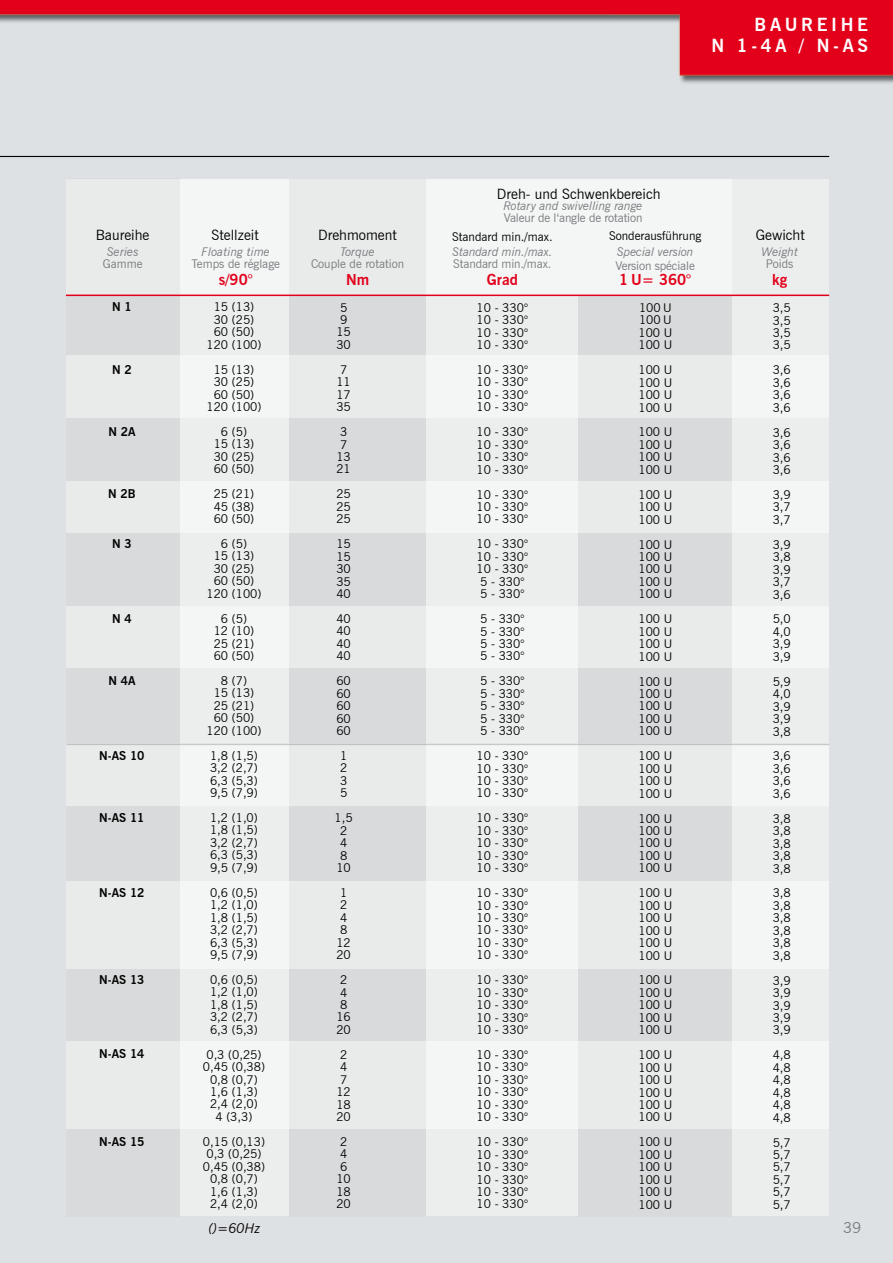
<style>
.page{position:relative;width:893px;height:1263px;background:#fff}
.page>*{position:absolute;margin:0;border:0;box-sizing:border-box;transform-origin:0 0}
.t1{font:700 18px/21.6px "News Gothic BT";letter-spacing:.2em;color:#fff;text-align:right}
.t2{font:700 15px "News Gothic BT";color:#e2001a}
.t3{font:15px "News Gothic BT";color:#787b7e}
.t4{font:14.25px "News Gothic BT";color:#000}
.t5{font:italic 13.5px "News Gothic BT";color:#000}
.t6{font:12px/12.5px "News Gothic BT";color:#000;text-align:justify}
.t7{font:12px "News Gothic BT";letter-spacing:-.01em;color:#787b7e}
.t8{font:italic 12px "News Gothic BT";letter-spacing:-.01em;color:#787b7e}
.t9{font:700 12px "News Gothic BT";color:#000}
</style>
<div class="page">
<img style="left:0;top:0;width:893px;height:1263px">
<div style="left:67px;top:180px;width:762px;height:1036px;background:#eceded"></div>
<div style="left:66px;top:179px;width:114px;height:1038px;background:#d9dadb"></div>
<div style="left:289px;top:179px;width:137px;height:1038px;background:#d9dadb"></div>
<div style="left:578px;top:296px;width:154px;height:921px;background:#d9dadb"></div>
<div style="left:66px;top:179px;width:666px;height:115px;background:#f4f5f5"></div>
<div style="left:67px;top:355px;width:762px;height:62px;background:#e9eaea"></div>
<div style="left:67px;top:481px;width:762px;height:51px;background:#e9eaea"></div>
<div style="left:67px;top:606px;width:762px;height:62px;background:#e9eaea"></div>
<div style="left:67px;top:743px;width:762px;height:63px;background:#e9eaea"></div>
<div style="left:67px;top:882px;width:762px;height:87px;background:#e9eaea"></div>
<div style="left:67px;top:1041px;width:762px;height:87px;background:#e9eaea"></div>
<hr style="left:67px;top:744px;width:762px;height:1px;background:#787b7e">
<hr style="left:66px;top:295px;width:763px;height:1px;background:#e2001a">
<hr style="left:0;top:156px;width:829px;height:1px;background:#000">
<h1 class="t1" style="left:711px;top:13px;width:158px">HE<br>N 1-4A / N -AS</h1>
<h1 class="t1" style="left:755px;top:13px;width:30px">BAUREI</h1>
<p class="t4" style="left:96px;top:227px;width:55px">Baureihe</p>
<p class="t4" style="left:212px;top:227px;width:49px">Stellzeit</p>
<p class="t4" style="left:318px;top:227px;width:80px">Drehmoment</p>
<p class="t8" style="left:107px;top:245px;width:33px">Series</p>
<p class="t7" style="left:103px;top:257px;width:41px">Gamme</p>
<p class="t9" style="left:112px;top:300px;width:21px">N 1</p>
<p class="t9" style="left:112px;top:362px;width:21px">N 2</p>
<p class="t9" style="left:108px;top:424px;width:28px">N 2A</p>
<p class="t9" style="left:108px;top:487px;width:29px">N 2B</p>
<p class="t9" style="left:112px;top:536px;width:21px">N 3</p>
<p class="t9" style="left:112px;top:611px;width:21px">N 4</p>
<p class="t9" style="left:108px;top:673px;width:28px">N 4A</p>
<p class="t9" style="left:99px;top:748px;width:47px">N -AS 10</p>
<p class="t9" style="left:99px;top:810px;width:47px">N -AS 11</p>
<p class="t9" style="left:99px;top:885px;width:47px">N -AS 12</p>
<p class="t9" style="left:99px;top:972px;width:47px">N -AS 13</p>
<p class="t9" style="left:99px;top:1047px;width:47px">N -AS 14</p>
<p class="t9" style="left:99px;top:1134px;width:47px">N -AS 15</p>
<p class="t8" style="left:202px;top:245px;width:70px">Floating time</p>
<p class="t7" style="left:192px;top:257px;width:90px">Temps de réglage</p>
<p class="t2" style="left:219px;top:270px;width:35px">S/90°</p>
<p class="t6" style="left:206px;top:301px;width:57px;text-align:center">15 (13)<br>30 (25)<br>60 (50)<br>120 (100)</p>
<p class="t6" style="left:206px;top:363px;width:57px;text-align:center">15 (13)<br>30 (25)<br>60 (50)<br>120 (100)</p>
<p class="t6" style="left:214px;top:425px;width:42px;text-align:center">6 (5)<br>15 (13)<br>30 (25)<br>60 (50)</p>
<p class="t6" style="left:214px;top:488px;width:42px">25 (21)<br>45 (38)<br>60 (50)</p>
<p class="t6" style="left:206px;top:537px;width:57px;text-align:center">6 (5)<br>15 (13)<br>30 (25)<br>60 (50)<br>120 (100)</p>
<p class="t6" style="left:214px;top:612px;width:42px;text-align:center">6 (5)<br>12 (10)<br>25 (21)<br>60 (50)</p>
<p class="t6" style="left:206px;top:674px;width:57px;text-align:center">8 (7)<br>15 (13)<br>25 (21)<br>60 (50)<br>120 (100)</p>
<p class="t6" style="left:210px;top:749px;width:49px">1,8 (1,5)<br>3,2 (2,7)<br>6,3 (5,3)<br>9,5 (7,9)</p>
<p class="t6" style="left:210px;top:811px;width:49px">1,2 (1,0)<br>1,8 (1,5)<br>3,2 (2,7)<br>6,3 (5,3)<br>9,5 (7,9)</p>
<p class="t6" style="left:210px;top:886px;width:49px">0,6 (0,5)<br>1,2 (1,0)<br>1,8 (1,5)<br>3,2 (2,7)<br>6,3 (5,3)<br>9,5 (7,9)</p>
<p class="t6" style="left:210px;top:973px;width:49px">0,6 (0,5)<br>1,2 (1,0)<br>1,8 (1,5)<br>3,2 (2,7)<br>6,3 (5,3)</p>
<p class="t6" style="left:203px;top:1048px;width:64px;text-align:center">0,3 (0,25)<br>0,45 (0,38)<br>0,8 (0,7)<br>1,6 (1,3)<br>2,4 (2,0)<br>4 (3,3)</p>
<p class="t6" style="left:203px;top:1135px;width:64px;text-align:center">0,15 (0,13)<br>0,3 (0,25)<br>0,45 (0,38)<br>0,8 (0,7)<br>1,6 (1,3)<br>2,4 (2,0)</p>
<p class="t8" style="left:340px;top:245px;width:36px">Torque</p>
<p class="t7" style="left:311px;top:257px;width:95px">Couple de rotation</p>
<p class="t2" style="left:346px;top:270px;width:25px">NM</p>
<p class="t6" style="left:336px;top:301px;width:16px;text-align:center">5<br>9<br>15<br>30</p>
<p class="t6" style="left:336px;top:363px;width:16px;text-align:center">7<br>11<br>17<br>35</p>
<p class="t6" style="left:336px;top:425px;width:16px;text-align:center">3<br>7<br>13<br>21</p>
<p class="t6" style="left:336px;top:488px;width:16px">25<br>25<br>25</p>
<p class="t6" style="left:336px;top:538px;width:16px">15<br>15<br>30<br>35<br>40</p>
<p class="t6" style="left:336px;top:612px;width:16px">40<br>40<br>40<br>40</p>
<p class="t6" style="left:336px;top:675px;width:16px">60<br>60<br>60<br>60<br>60</p>
<p class="t6" style="left:340px;top:749px;width:9px">1<br>2<br>3<br>5</p>
<p class="t6" style="left:335px;top:811px;width:20px;text-align:center">1,5<br>2<br>4<br>8<br>10</p>
<p class="t6" style="left:336px;top:886px;width:16px;text-align:center">1<br>2<br>4<br>8<br>12<br>20</p>
<p class="t6" style="left:336px;top:973px;width:16px;text-align:center">2<br>4<br>8<br>16<br>20</p>
<p class="t6" style="left:336px;top:1048px;width:16px;text-align:center">2<br>4<br>7<br>12<br>18<br>20</p>
<p class="t6" style="left:336px;top:1135px;width:16px;text-align:center">2<br>4<br>6<br>10<br>18<br>20</p>
<p class="t4" style="left:497px;top:185px;width:165px">Dreh- und Schwenkbereich</p>
<p class="t8" style="left:504px;top:199px;width:141px">Rotary and swivelling range</p>
<p class="t7" style="left:504px;top:211px;width:140px">Valeur de l‘angle de rotation</p>
<p class="t6" style="left:452px;top:230px;width:102px">Standard min./max.</p>
<p class="t8" style="left:452px;top:245px;width:102px">Standard min./max.</p>
<p class="t7" style="left:453px;top:257px;width:100px">Standard min./max.</p>
<p class="t2" style="left:487px;top:270px;width:33px">GRAD</p>
<p class="t6" style="left:477px;top:301px;width:53px">10 - 330° 10 - 330° 10 - 330° 10 - 330°</p>
<p class="t6" style="left:477px;top:363px;width:53px">10 - 330° 10 - 330° 10 - 330° 10 - 330°</p>
<p class="t6" style="left:477px;top:426px;width:53px">10 - 330° 10 - 330° 10 - 330° 10 - 330°</p>
<p class="t6" style="left:477px;top:488px;width:53px">10 - 330° 10 - 330° 10 - 330°</p>
<p class="t6" style="left:477px;top:538px;width:53px;text-align:center">10 - 330°<br>10 - 330°<br>10 - 330°<br>5 - 330°<br>5 - 330°</p>
<p class="t6" style="left:480px;top:612px;width:46px">5 - 330° 5 - 330° 5 - 330° 5 - 330°</p>
<p class="t6" style="left:480px;top:675px;width:46px">5 - 330° 5 - 330° 5 - 330° 5 - 330° 5 - 330°</p>
<p class="t6" style="left:477px;top:749px;width:53px">10 - 330° 10 - 330° 10 - 330° 10 - 330°</p>
<p class="t6" style="left:477px;top:812px;width:53px">10 - 330° 10 - 330° 10 - 330° 10 - 330° 10 - 330°</p>
<p class="t6" style="left:477px;top:886px;width:53px">10 - 330° 10 - 330° 10 - 330° 10 - 330° 10 - 330° 10 - 330°</p>
<p class="t6" style="left:477px;top:974px;width:53px">10 - 330° 10 - 330° 10 - 330° 10 - 330° 10 - 330°</p>
<p class="t6" style="left:477px;top:1048px;width:53px">10 - 330° 10 - 330° 10 - 330° 10 - 330° 10 - 330° 10 - 330°</p>
<p class="t6" style="left:477px;top:1135px;width:53px">10 - 330° 10 - 330° 10 - 330° 10 - 330° 10 - 330° 10 - 330°</p>
<p class="t6" style="left:609px;top:229px;width:94px">Sonderausführung</p>
<p class="t8" style="left:617px;top:245px;width:78px">Special version</p>
<p class="t7" style="left:615px;top:258px;width:81px">Version spéciale</p>
<p class="t2" style="left:619px;top:271px;width:74px">1 U= 360°</p>
<p class="t6" style="left:638px;top:301px;width:33px">100 U 100 U 100 U 100 U</p>
<p class="t6" style="left:638px;top:364px;width:33px">100 U 100 U 100 U 100 U</p>
<p class="t6" style="left:638px;top:426px;width:33px">100 U 100 U 100 U 100 U</p>
<p class="t6" style="left:638px;top:488px;width:33px">100 U 100 U 100 U</p>
<p class="t6" style="left:638px;top:538px;width:33px">100 U 100 U 100 U 100 U 100 U</p>
<p class="t6" style="left:638px;top:613px;width:33px">100 U 100 U 100 U 100 U</p>
<p class="t6" style="left:638px;top:675px;width:33px">100 U 100 U 100 U 100 U 100 U</p>
<p class="t6" style="left:638px;top:750px;width:33px">100 U 100 U 100 U 100 U</p>
<p class="t6" style="left:638px;top:812px;width:33px">100 U 100 U 100 U 100 U 100 U</p>
<p class="t6" style="left:638px;top:887px;width:33px">100 U 100 U 100 U 100 U 100 U 100 U</p>
<p class="t6" style="left:638px;top:974px;width:33px">100 U 100 U 100 U 100 U 100 U</p>
<p class="t6" style="left:638px;top:1048px;width:33px">100 U 100 U 100 U 100 U 100 U 100 U</p>
<p class="t6" style="left:638px;top:1136px;width:33px">100 U 100 U 100 U 100 U 100 U 100 U</p>
<p class="t4" style="left:756px;top:227px;width:51px">Gewicht</p>
<p class="t8" style="left:761px;top:245px;width:39px">Weight</p>
<p class="t7" style="left:766px;top:257px;width:29px">Poids</p>
<p class="t2" style="left:772px;top:270px;width:16px">KG</p>
<p class="t6" style="left:773px;top:301px;width:20px">3,5<br>3,5<br>3,5<br>3,5</p>
<p class="t6" style="left:773px;top:364px;width:20px">3,6<br>3,6<br>3,6<br>3,6</p>
<p class="t6" style="left:773px;top:426px;width:20px">3,6<br>3,6<br>3,6<br>3,6</p>
<p class="t6" style="left:773px;top:488px;width:20px">3,9<br>3,7<br>3,7</p>
<p class="t6" style="left:773px;top:538px;width:20px">3,9<br>3,8<br>3,9<br>3,7<br>3,6</p>
<p class="t6" style="left:773px;top:613px;width:20px">5,0<br>4,0<br>3,9<br>3,9</p>
<p class="t6" style="left:773px;top:675px;width:20px">5,9<br>4,0<br>3,9<br>3,9<br>3,8</p>
<p class="t6" style="left:773px;top:750px;width:20px">3,6<br>3,6<br>3,6<br>3,6</p>
<p class="t6" style="left:773px;top:812px;width:20px">3,8<br>3,8<br>3,8<br>3,8<br>3,8</p>
<p class="t6" style="left:773px;top:887px;width:20px">3,8<br>3,8<br>3,8<br>3,8<br>3,8<br>3,8</p>
<p class="t6" style="left:773px;top:974px;width:20px">3,9<br>3,9<br>3,9<br>3,9<br>3,9</p>
<p class="t6" style="left:773px;top:1049px;width:20px">4,8<br>4,8<br>4,8<br>4,8<br>4,8<br>4,8</p>
<p class="t6" style="left:773px;top:1136px;width:20px">5,7<br>5,7<br>5,7<br>5,7<br>5,7<br>5,7</p>
<p class="t5" style="left:208px;top:1219px;width:54px">()=60Hz</p>
<p class="t3" style="left:843px;top:1219px;width:20px">39</p>
</div>
